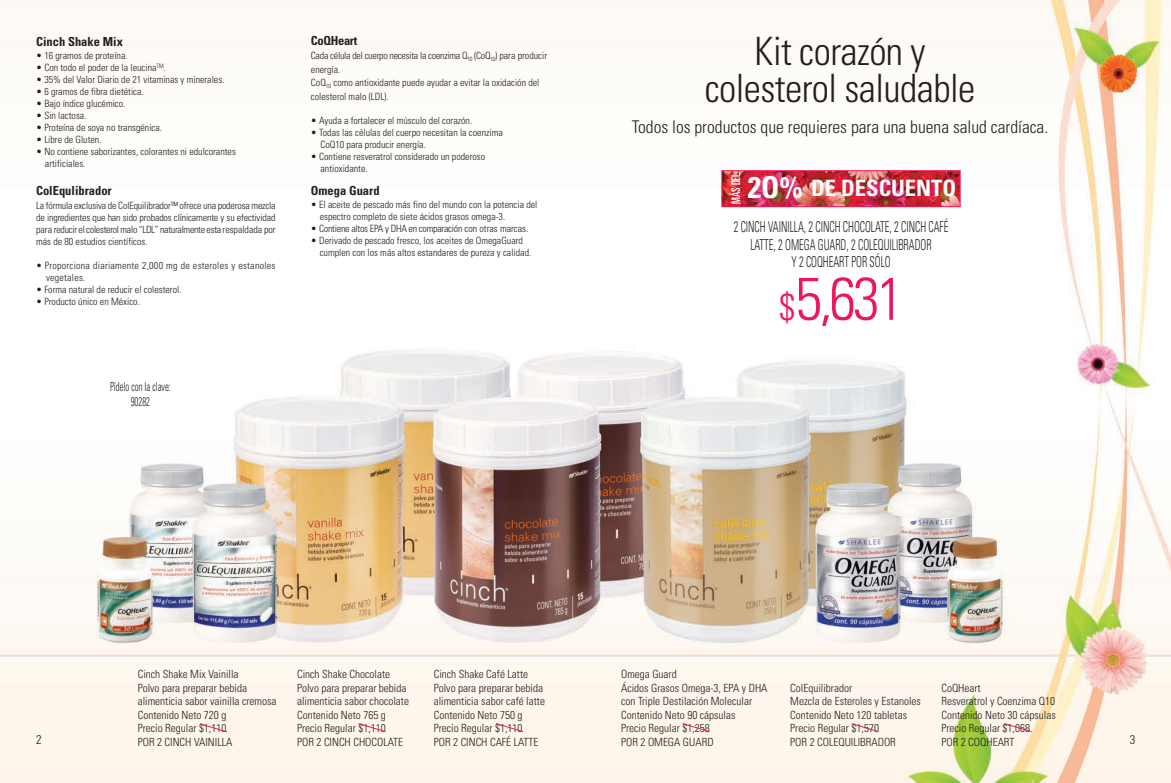
<style>
.page{position:relative;width:1171px;height:783px;background:#fff}
.page>*{position:absolute;margin:0;border:0;box-sizing:border-box;transform-origin:0 0}
.t1{font:300 condensed 60px "Univers";color:#ed1658}
.t2{font:300 condensed 39.12px/37.5px "Univers";letter-spacing:-.015em;color:#231f20;text-align:center}
.t3{font:700 condensed 22.5px "Univers";color:#fff}
.t4{font:300 condensed 17.5px "Univers";color:#231f20}
.t5{font:300 condensed 15px/17.5px "Univers";color:#231f20;text-align:center;scale:.7 1}
.t6{font:700 condensed 12.5px "Univers";color:#231f20}
.t7{font:300 condensed 12.5px/15px "Univers";color:#231f20;text-align:center;scale:.7 1}
.t8{font:700 condensed 12.5px "Univers";letter-spacing:-.025em;color:#231f20}
.t9{font:300 condensed 12.5px "Univers";color:#231f20}
.t10{font:ultra-condensed 12px "Univers";color:#fff}
.t11{font:300 condensed 11.25px/13.5px "Univers";color:#231f20}
.t12{font:300 condensed 10px/12px "Univers";color:#231f20}
.t13{font:300 condensed 10px/12px "Univers";letter-spacing:.025em;color:#231f20}
.t14{font:300 condensed 10px "Univers";letter-spacing:-.025em;color:#231f20}
.s1{font-size:30px}
.s2{font-size:37.5px}
</style>
<div class="page">
<img style="left:0;top:0;width:1170px;height:783px">
<svg style="left:199px;top:723px;width:29px;height:10px"></svg>
<svg style="left:357px;top:723px;width:29px;height:9px"></svg>
<svg style="left:495px;top:723px;width:29px;height:9px"></svg>
<svg style="left:682px;top:723px;width:28px;height:9px"></svg>
<svg style="left:850px;top:723px;width:29px;height:9px"></svg>
<svg style="left:1003px;top:723px;width:29px;height:9px"></svg>
<img style="left:723px;top:172px;width:235px;height:33px">
<div style="left:721px;top:170px;width:239px;height:37px;border:1px solid #ed1658"></div>
<p class="t6" style="left:36px;top:37px;width:88px">Cinch Shake Mix</p>
<p class="t12" style="left:36px;top:51px;width:93px">• 16 gramos de proteína.</p>
<p class="t12" style="left:36px;top:63px;width:131px">• Con todo el poder de la leucina<sup>TM</sup>.</p>
<p class="t12" style="left:36px;top:75px;width:190px">• 35% del Valor Diario de 21 vitaminas y minerales.</p>
<p class="t12" style="left:36px;top:87px;width:109px">• 6 gramos de fibra dietética.</p>
<p class="t12" style="left:36px;top:99px;width:91px">• Bajo índice glucémico.</p>
<p class="t12" style="left:36px;top:111px;width:52px">• Sin lactosa.</p>
<p class="t12" style="left:36px;top:123px;width:127px">• Proteína de soya no transgénica.</p>
<p class="t12" style="left:36px;top:135px;width:67px">• Libre de Gluten.</p>
<p class="t12" style="left:45px;top:147px;width:192px;text-indent:-9px">• No contiene saborizantes, colorantes ni edulcorantes artificiales.</p>
<p class="t6" style="left:36px;top:186px;width:77px">ColEqulibrador</p>
<p class="t12" style="left:36px;top:200px;width:241px;text-align:justify">La fórmula exclusiva de ColEquilibrador™ ofrece una poderosa mezcla de ingredientes que han sido probados clínicamente y su efectividad para reducir el colesterol malo “LDL” naturalmente esta respaldada por más de 80 estudios científicos.</p>
<p class="t13" style="left:46px;top:260px;width:231px;text-indent:-10px">• Proporciona diariamente 2,000 mg de esteroles y estanoles vegetales.</p>
<p class="t12" style="left:36px;top:284px;width:147px">• Forma natural de reducir el colesterol.</p>
<p class="t12" style="left:36px;top:296px;width:105px">• Producto único en México.</p>
<p class="t7" style="left:110px;top:380px;width:88px">Pídelo con la clave:<br>90282</p>
<p class="t8" style="left:311px;top:36px;width:48px">CoQHeart</p>
<p class="t12" style="left:311px;top:49px;width:238px;line-height:13.8px">Cada célula del cuerpo necesita la coenzima Q<sub>10</sub> (CoQ<sub>10</sub>) para producir energía.<br>CoQ<sub>10</sub> como antioxidante puede ayudar a evitar la oxidación del colesterol malo (LDL).</p>
<p class="t12" style="left:311px;top:115px;width:163px">• Ayuda a fortalecer el músculo del corazón.</p>
<p class="t12" style="left:320px;top:127px;width:184px;text-indent:-10px">• Todas las células del cuerpo necesitan la coenzima<br>CoQ10 para producir energía.</p>
<p class="t12" style="left:320px;top:151px;width:166px;text-indent:-10px">• Contiene resveratrol considerado un poderoso antioxidante.</p>
<p class="t6" style="left:311px;top:186px;width:70px">Omega Guard</p>
<p class="t12" style="left:320px;top:200px;width:219px;text-indent:-9px">• El aceite de pescado más fino del mundo con la potencia del espectro completo de siete ácidos grasos omega-3.</p>
<p class="t14" style="left:311px;top:225px;width:219px">• Contiene altos EPA y DHA en comparación con otras marcas.</p>
<p class="t12" style="left:320px;top:236px;width:213px;text-indent:-9px">• Derivado de pescado fresco, los aceites de OmegaGuard cumplen con los más altos estandares de pureza y calidad.</p>
<h2 class="t2" style="left:704px;top:35px;width:272px">Kit corazón y colesterol saludable</h2>
<h3 class="t4" style="left:631px;top:121px;width:418px">Todos los productos que requieres para una buena salud cardíaca.</h3>
<p class="t10" style="left:731px;top:204px;width:33px;rotate:-90deg">MÁS DEL</p>
<h3 class="t3" style="left:748px;top:180px;width:210px"><span class="s1">2O%</span> DE DESCUENTO</h3>
<h3 class="t5" style="left:733px;top:220px;width:308px">2 CINCH VAINILLA, 2 CINCH CHOCOLATE, 2 CINCH CAFÉ<br>LATTE, 2 OMEGA GUARD, 2 COLEQUILIBRADOR<br>Y 2 COQHEART POR SÓLO</h3>
<h1 class="t1" style="left:778px;top:276px;width:126px"><span class="s2">$</span>5,631</h1>
<p class="t11" style="left:138px;top:668px;width:140px">Cinch Shake Mix Vainilla<br>Polvo para preparar bebida alimenticia sabor vainilla cremosa<br>Contenido Neto 720 g<br>Precio Regular $1,110<br>POR 2 CINCH VAINILLA</p>
<p class="t11" style="left:434px;top:668px;width:113px">Cinch Shake Café Latte<br>Polvo para preparar bebida alimenticia sabor café latte<br>Contenido Neto 750 g<br>Precio Regular $1,110<br>POR 2 CINCH CAFÉ LATTE</p>
<p class="t11" style="left:621px;top:668px;width:148px">Omega Guard<br>Ácidos Grasos Omega-3, EPA y DHA con Triple Destilación Molecular<br>Contenido Neto 90 cápsulas<br>Precio Regular $1,258<br>POR 2 OMEGA GUARD</p>
<p class="t11" style="left:297px;top:669px;width:113px">Cinch Shake Chocolate<br>Polvo para preparar bebida alimenticia sabor chocolate<br>Contenido Neto 765 g<br>Precio Regular $1,110<br>POR 2 CINCH CHOCOLATE</p>
<p class="t11" style="left:790px;top:682px;width:132px">ColEquilibrador<br>Mezcla de Esteroles y Estanoles<br>Contenido Neto 120 tabletas<br>Precio Regular $1,570<br>POR 2 COLEQUILIBRADOR</p>
<p class="t11" style="left:941px;top:682px;width:116px">CoQHeart<br>Resveratrol y Coenzima Q10<br>Contenido Neto 30 cápsulas<br>Precio Regular $1,068<br>POR 2 COQHEART</p>
<p class="t9" style="left:36px;top:735px;width:7px">2</p>
<p class="t9" style="left:1129px;top:735px;width:7px">3</p>
</div>
